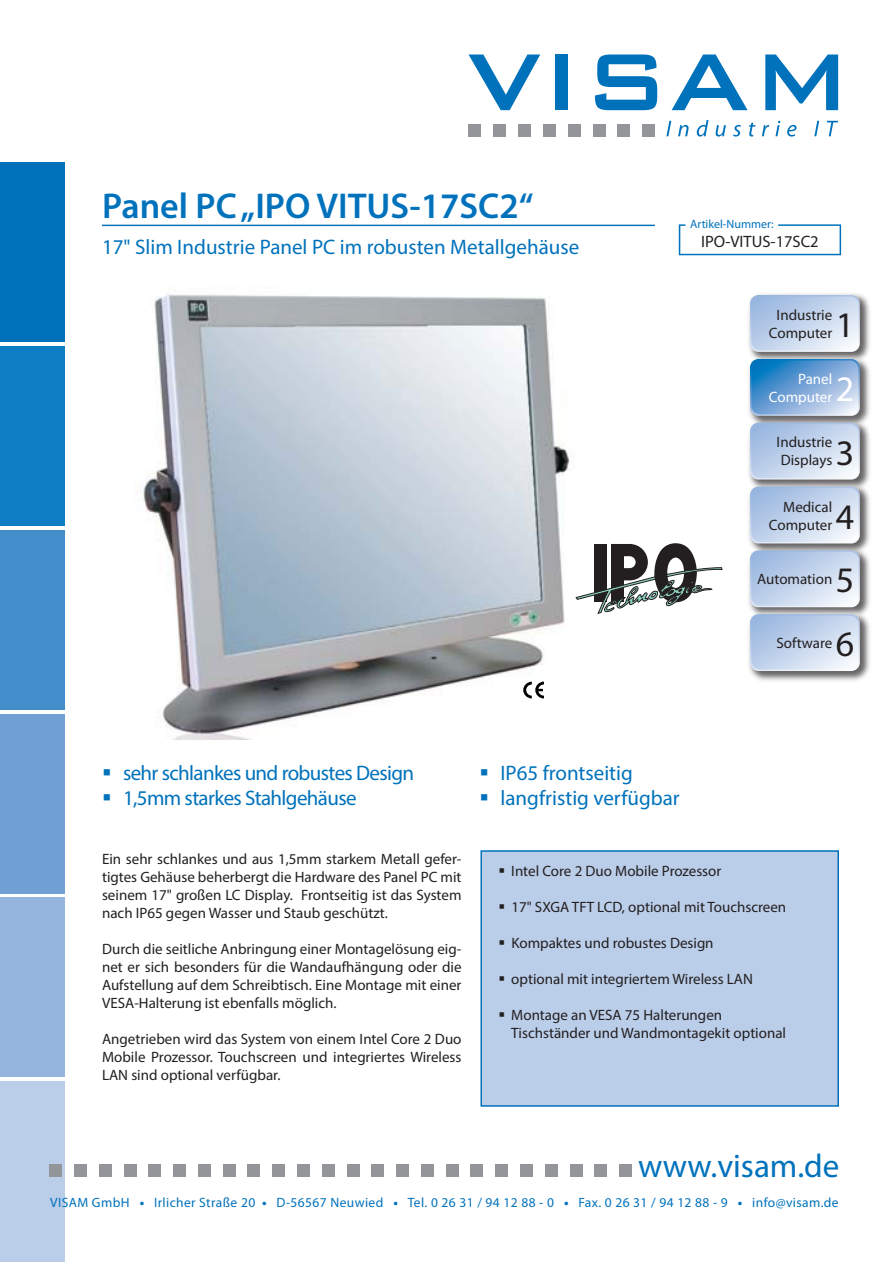
<style>
.page{position:relative;width:893px;height:1263px;background:#fff}
.page>*{position:absolute;margin:0;border:0;box-sizing:border-box;transform-origin:0 0}
.t1{font:600 36px "Myriad Pro";color:#0072bc}
.t2{font:36px "Myriad Pro";color:#231f20}
.t3{font:36px "Myriad Pro";color:#fff}
.t4{font:33px "Myriad Pro";color:#0072bc}
.t5{font:21px "Myriad Pro";color:#0072bc}
.t6{font:21px "Myriad Pro";letter-spacing:-.03em;color:#0072bc}
.t7{font:16.5px "Myriad Pro";color:#231f20}
.t8{font:15px/18px "Myriad Pro";color:#231f20;text-align:justify}
.t9{font:15px/18px "Myriad Pro";color:#fff;text-align:right}
.t10{font:13.5px "Myriad Pro";letter-spacing:.03em;color:#0072bc}
.t11{font:12px "Myriad Pro";color:#0072bc}
.s1{font-weight:700}
</style>
<div class="page">
<div style="left:0;top:1081px;width:65px;height:181px;background:#bacde9"></div>
<div style="left:0;top:162px;width:65px;height:180px;background:#0072bc"></div>
<div style="left:0;top:346px;width:65px;height:180px;background:#0d7ec3"></div>
<div style="left:0;top:530px;width:65px;height:180px;background:#448dcb"></div>
<div style="left:0;top:714px;width:65px;height:179px;background:#70a0d5"></div>
<div style="left:0;top:897px;width:65px;height:180px;background:#95b5de"></div>
<div style="left:124px;top:1165px;width:12px;height:12px;background:#939598"></div>
<div style="left:149px;top:1165px;width:12px;height:12px;background:#939598"></div>
<div style="left:173px;top:1165px;width:13px;height:12px;background:#939598"></div>
<div style="left:198px;top:1165px;width:13px;height:12px;background:#939598"></div>
<div style="left:223px;top:1165px;width:12px;height:12px;background:#939598"></div>
<div style="left:248px;top:1165px;width:12px;height:12px;background:#939598"></div>
<div style="left:272px;top:1165px;width:13px;height:12px;background:#939598"></div>
<div style="left:50px;top:1164px;width:12px;height:13px;background:#939598"></div>
<div style="left:74px;top:1164px;width:13px;height:13px;background:#939598"></div>
<div style="left:99px;top:1164px;width:12px;height:13px;background:#939598"></div>
<div style="left:421px;top:1165px;width:13px;height:12px;background:#939598"></div>
<div style="left:446px;top:1165px;width:12px;height:12px;background:#939598"></div>
<div style="left:471px;top:1165px;width:12px;height:12px;background:#939598"></div>
<div style="left:495px;top:1165px;width:13px;height:12px;background:#939598"></div>
<div style="left:520px;top:1165px;width:13px;height:12px;background:#939598"></div>
<div style="left:545px;top:1165px;width:12px;height:12px;background:#939598"></div>
<div style="left:570px;top:1165px;width:12px;height:12px;background:#939598"></div>
<div style="left:297px;top:1164px;width:13px;height:13px;background:#939598"></div>
<div style="left:322px;top:1164px;width:12px;height:13px;background:#939598"></div>
<div style="left:347px;top:1164px;width:12px;height:13px;background:#939598"></div>
<div style="left:372px;top:1164px;width:12px;height:13px;background:#939598"></div>
<div style="left:396px;top:1164px;width:13px;height:13px;background:#939598"></div>
<div style="left:595px;top:1164px;width:12px;height:13px;background:#939598"></div>
<div style="left:619px;top:1164px;width:13px;height:13px;background:#939598"></div>
<svg style="left:679px;top:224px;width:162px;height:31px"></svg>
<img style="left:749px;top:294px;width:121px;height:61px">
<svg style="left:750px;top:295px;width:110px;height:57px;background:#c5d5ec"></svg>
<img style="left:749px;top:355px;width:121px;height:63px">
<svg style="left:750px;top:359px;width:110px;height:57px;background:#76a8d7"></svg>
<img style="left:749px;top:418px;width:121px;height:65px">
<svg style="left:750px;top:423px;width:110px;height:57px;background:#c5d4eb"></svg>
<img style="left:749px;top:483px;width:121px;height:63px">
<svg style="left:750px;top:487px;width:110px;height:56px;background:#c5d5ec"></svg>
<img style="left:749px;top:546px;width:121px;height:64px">
<svg style="left:750px;top:550px;width:110px;height:57px;background:#c5d5eb"></svg>
<img style="left:749px;top:610px;width:121px;height:71px">
<svg style="left:750px;top:614px;width:110px;height:57px;background:#c5d5ec"></svg>
<svg style="left:468px;top:54px;width:72px;height:56px"></svg>
<div style="left:555px;top:54px;width:13px;height:56px;background:#0072bc"></div>
<svg style="left:595px;top:54px;width:62px;height:56px"></svg>
<svg style="left:672px;top:54px;width:76px;height:56px"></svg>
<svg style="left:765px;top:54px;width:73px;height:56px"></svg>
<div style="left:468px;top:124px;width:13px;height:12px;background:#939598"></div>
<div style="left:493px;top:124px;width:13px;height:12px;background:#939598"></div>
<div style="left:518px;top:124px;width:13px;height:12px;background:#939598"></div>
<div style="left:543px;top:124px;width:12px;height:12px;background:#939598"></div>
<div style="left:568px;top:124px;width:12px;height:12px;background:#939598"></div>
<div style="left:593px;top:124px;width:12px;height:12px;background:#939598"></div>
<div style="left:618px;top:124px;width:12px;height:12px;background:#939598"></div>
<div style="left:642px;top:124px;width:13px;height:12px;background:#939598"></div>
<svg style="left:666px;top:121px;width:5px;height:15px"></svg>
<svg style="left:678px;top:125px;width:10px;height:11px"></svg>
<svg style="left:697px;top:120px;width:11px;height:17px"></svg>
<svg style="left:716px;top:125px;width:10px;height:12px"></svg>
<svg style="left:733px;top:125px;width:8px;height:12px"></svg>
<svg style="left:749px;top:122px;width:6px;height:15px"></svg>
<svg style="left:762px;top:125px;width:7px;height:11px"></svg>
<svg style="left:775px;top:121px;width:5px;height:15px"></svg>
<svg style="left:787px;top:125px;width:9px;height:12px"></svg>
<svg style="left:814px;top:121px;width:5px;height:15px"></svg>
<svg style="left:827px;top:121px;width:11px;height:15px"></svg>
<hr style="left:102px;top:225px;width:553px;height:1px;background:#0072bc">
<img style="left:143px;top:294px;width:427px;height:445px">
<div style="left:480px;top:850px;width:359px;height:257px;background:#bacde9;border:2px solid #0072bc"></div>
<svg style="left:523px;top:682px;width:21px;height:16px"></svg>
<svg style="left:575px;top:543px;width:147px;height:71px"></svg>
<p class="t1" style="left:102px;top:183px;width:433px">Panel PC „IPO VITUS-17SC2“</p>
<p class="t5" style="left:102px;top:234px;width:479px">17" Slim Industrie Panel PC im robusten Metallgehäuse</p>
<p class="t11" style="left:690px;top:216px;width:85px">Artikel-Nummer:</p>
<p class="t7" style="left:701px;top:231px;width:119px">IPO-VITUS-17SC2</p>
<p class="t8" style="left:769px;top:306px;width:65px;text-align:center">Industrie<br>Computer</p>
<p class="t9" style="left:769px;top:370px;width:65px">Panel<br>Computer</p>
<h1 class="t3" style="left:836px;top:367px;width:20px">2</h1>
<p class="t8" style="left:777px;top:433px;width:57px">Industrie<br>Displays</p>
<h1 class="t2" style="left:836px;top:430px;width:20px">3</h1>
<p class="t8" style="left:769px;top:497px;width:65px;text-align:right">Medical<br>Computer</p>
<h1 class="t2" style="left:836px;top:494px;width:20px">4</h1>
<h1 class="t2" style="left:836px;top:303px;width:20px">1</h1>
<p class="t8" style="left:757px;top:570px;width:77px">Automation</p>
<h1 class="t2" style="left:836px;top:558px;width:20px">5</h1>
<p class="t8" style="left:776px;top:634px;width:57px">Software</p>
<h1 class="t2" style="left:836px;top:622px;width:20px">6</h1>
<p class="t6" style="left:102px;top:760px;width:314px">▪ sehr schlankes und robustes Design</p>
<p class="t6" style="left:102px;top:785px;width:256px">▪ 1,5mm starkes Stahlgehäuse</p>
<p class="t5" style="left:479px;top:760px;width:155px">▪ IP65 frontseitig</p>
<p class="t5" style="left:479px;top:785px;width:202px">▪ langfristig verfügbar</p>
<p class="t8" style="left:102px;top:849px;width:361px">Ein sehr schlankes und aus 1,5mm starkem Metall gefer&shy;tigtes Gehäuse beherbergt die Hardware des Panel PC mit seinem 17" großen LC Display. Frontseitig ist das System nach IP65 gegen Wasser und Staub geschützt.</p>
<p class="t8" style="left:102px;top:939px;width:361px">Durch die seitliche Anbringung einer Montagelösung eig&shy;net er sich besonders für die Wandaufhängung oder die Aufstellung auf dem Schreibtisch. Eine Montage mit einer VESA-Halterung ist ebenfalls möglich.</p>
<p class="t8" style="left:102px;top:1029px;width:361px">Angetrieben wird das System von einem Intel Core 2 Duo Mobile Prozessor. Touchscreen und integriertes Wireless LAN sind optional verfügbar.</p>
<p class="t8" style="left:499px;top:861px;width:224px">▪ Intel Core 2 Duo Mobile Prozessor</p>
<p class="t8" style="left:499px;top:897px;width:289px">▪ 17" SXGA TFT LCD, optional mit Touchscreen</p>
<p class="t8" style="left:499px;top:933px;width:217px">▪ Kompaktes und robustes Design</p>
<p class="t8" style="left:499px;top:969px;width:256px">▪ optional mit integriertem Wireless LAN</p>
<p class="t8" style="left:499px;top:1005px;width:225px">▪ Montage an VESA 75 Halterungen</p>
<p class="t8" style="left:511px;top:1023px;width:276px">Tischständer und Wandmontagekit optional</p>
<h2 class="t4" style="left:638px;top:1145px;width:203px">www.visam.de</h2>
<p class="t10" style="left:50px;top:1194px;width:790px">VISAM GmbH <span class="s1">•</span> Irlicher Straße 20 <span class="s1">•</span> D-56567 Neuwied <span class="s1">•</span> Tel. 0 26 31 / 94 12 88 - 0 <span class="s1">•</span> Fax. 0 26 31 / 94 12 88 - 9 <span class="s1">•</span> info@visam.de</p>
</div>
